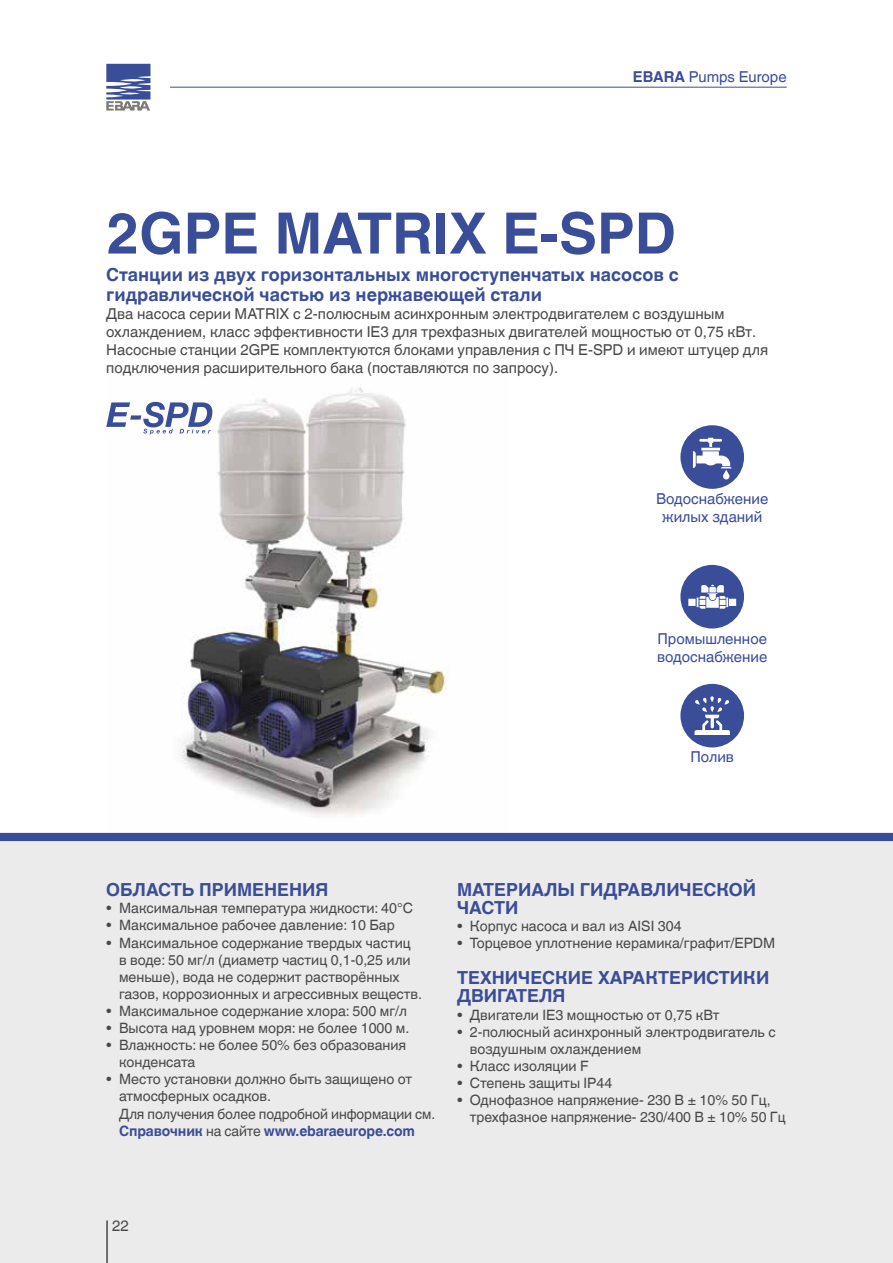
<style>
.page{position:relative;width:893px;height:1263px;background:#fff}
.page>*{position:absolute;margin:0;border:0;box-sizing:border-box;transform-origin:0 0}
.t1{font:700 57px "Helvetica World";color:#3a4d98}
.t2{font:700 18px/18px "Helvetica World";color:#3a4d98}
.t3{font:15px/18px "Helvetica World";color:#484848}
.t4{font:15px/18px "Helvetica World";color:#3a4d98;text-align:center}
.t5{font:14.25px/17.1px "Helvetica World";color:#484848}
.s1{font-weight:700}
.s2{font-weight:700;color:#3a4d98}
</style>
<div class="page">
<svg style="left:106px;top:64px;width:44px;height:47px;background:#7682ae"></svg>
<hr style="left:170px;top:87px;width:617px;height:1px;background:#3a4d98">
<img style="left:154px;top:387px;width:295px;height:430px">
<div style="left:0;top:832px;width:893px;height:431px;background:#ebebeb"></div>
<svg style="left:680px;top:684px;width:64px;height:63px"></svg>
<svg style="left:680px;top:425px;width:64px;height:64px"></svg>
<svg style="left:680px;top:565px;width:64px;height:63px"></svg>
<svg style="left:106px;top:402px;width:106px;height:33px"></svg>
<hr style="left:106px;top:1220px;width:2px;height:43px;background:#484848">
<p class="t4" style="left:633px;top:68px;width:155px"><span class="s1">EBARA</span> Pumps Europe</p>
<h1 class="t1" style="left:106px;top:201px;width:571px">2GPE MATRIX E-SPD</h1>
<p class="t2" style="left:106px;top:265px;width:574px;line-height:19.5px">Станции из двух горизонтальных многоступенчатых насосов с гидравлической частью из нержавеющей стали</p>
<p class="t3" style="left:106px;top:304px;width:663px">Два насоса серии MATRIX с 2-полюсным асинхронным электродвигателем с воздушным охлаждением, класс эффективности IE3 для трехфазных двигателей мощностью от 0,75 кВт.<br>Насосные станции 2GPE комплектуются блоками управления с ПЧ E-SPD и имеют штуцер для подключения расширительного бака (поставляются по запросу).</p>
<p class="t4" style="left:656px;top:490px;width:114px">Водоснабжение жилых зданий</p>
<p class="t4" style="left:657px;top:629px;width:112px;text-align:left">Промышленное водоснабжение</p>
<p class="t4" style="left:690px;top:748px;width:45px">Полив</p>
<p class="t2" style="left:106px;top:881px;width:224px">ОБЛАСТЬ ПРИМЕНЕНИЯ</p>
<p class="t5" style="left:106px;top:900px;width:308px">• Максимальная температура жидкости: 40°C</p>
<p class="t5" style="left:106px;top:917px;width:290px">• Максимальное рабочее давление: 10 Бар</p>
<p class="t5" style="left:119px;top:934px;width:305px;text-indent:-13px">• Максимальное содержание твердых частиц<br>в воде: 50 мг/л (диаметр частиц 0,1-0,25 или меньше), вода не содержит растворённых газов, коррозионных и агрессивных веществ.</p>
<p class="t5" style="left:106px;top:1002px;width:302px">• Максимальное содержание хлора: 500 мг/л</p>
<p class="t5" style="left:106px;top:1019px;width:305px">• Высота над уровнем моря: не более 1000 м.</p>
<p class="t5" style="left:119px;top:1037px;width:289px;text-indent:-13px">• Влажность: не более 50% без образования конденсата</p>
<p class="t5" style="left:119px;top:1071px;width:318px;text-indent:-13px">• Место установки должно быть защищено от атмосферных осадков.<br>Для получения более подробной информации см.<br><span class="s2">Справочник</span> на сайте <span class="s2">www.ebaraeurope.com</span></p>
<p class="t2" style="left:457px;top:881px;width:301px">МАТЕРИАЛЫ ГИДРАВЛИЧЕСКОЙ<br>ЧАСТИ</p>
<p class="t5" style="left:457px;top:918px;width:226px">• Корпус насоса и вал из AISI 304</p>
<p class="t5" style="left:457px;top:935px;width:320px">• Торцевое уплотнение керамика/графит/EPDM</p>
<p class="t2" style="left:457px;top:969px;width:314px">ТЕХНИЧЕСКИЕ ХАРАКТЕРИСТИКИ<br>ДВИГАТЕЛЯ</p>
<p class="t5" style="left:457px;top:1006px;width:264px">• Двигатели IE3 мощностью от 0,75 кВт</p>
<p class="t5" style="left:470px;top:1023px;width:307px;text-indent:-13px">• 2-полюсный асинхронный электродвигатель с воздушным охлаждением</p>
<p class="t5" style="left:457px;top:1057px;width:133px">• Класс изоляции F</p>
<p class="t5" style="left:457px;top:1074px;width:157px">• Степень защиты IP44</p>
<p class="t5" style="left:470px;top:1091px;width:317px;text-indent:-13px">• Однофазное напряжение- 230 В ± 10% 50 Гц, трехфазное напряжение- 230/400 В ± 10% 50 Гц</p>
<p class="t3" style="left:112px;top:1217px;width:18px">22</p>
</div>
